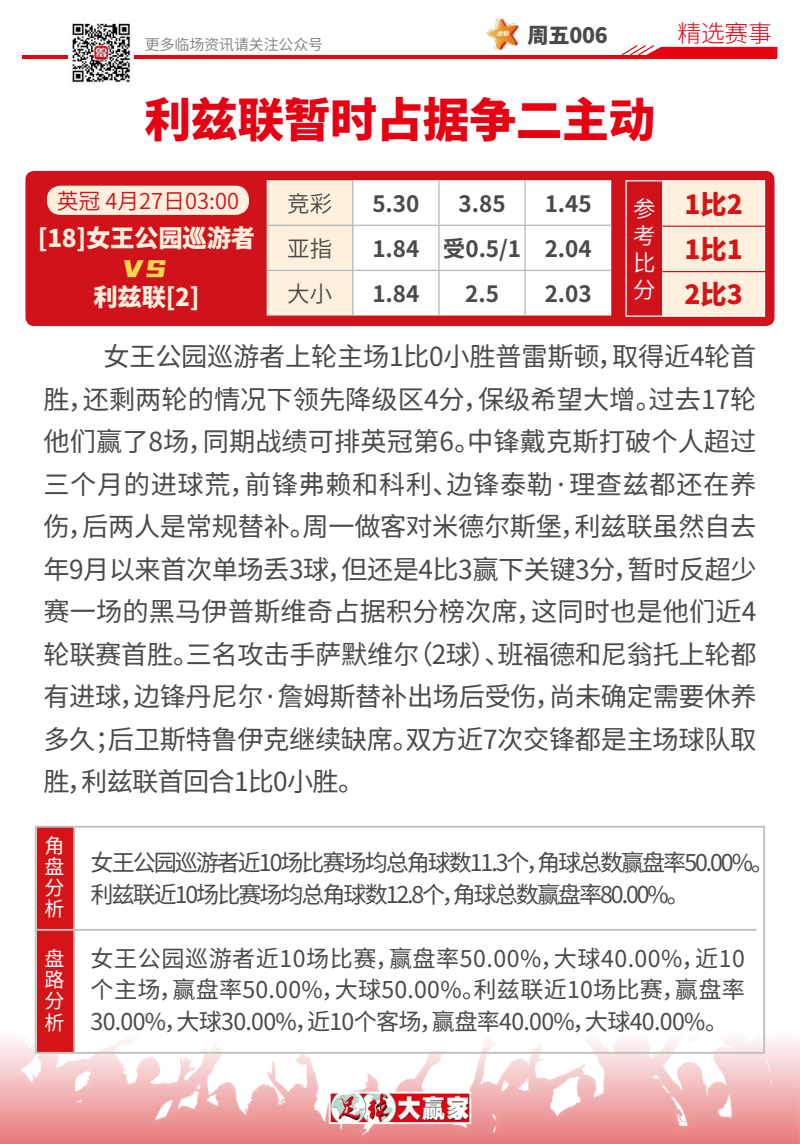
<style>
.page{position:relative;width:800px;height:1144px;background:#fff}
.page>*{position:absolute;margin:0;border:0;box-sizing:border-box;transform-origin:0 0}
.t1{font:900 46.88px "Noto Sans Hans";letter-spacing:-.01em;color:#e60012}
.t2{font:30px "You She Biao Ti Hei";color:#f4d74e}
.t3{font:26.25px/42.5px "Noto Sans Hans";letter-spacing:-.015em;color:#4c4948;text-align:justify}
.t4{font:900 26.25px/45.1px "Noto Sans Hans";color:#d61418;text-align:justify}
.t5{font:900 24.38px "Noto Sans Hans";letter-spacing:-.01em;color:#fef0dd}
.t6{font:300 23.75px "Noto Sans Hans";color:#e60012}
.t7{font:23.12px/31.5px "Noto Sans Hans";letter-spacing:-.09em;color:#4c4948}
.t8{font:700 22.5px "Noto Sans Hans";color:#4c4948}
.t9{font:600 22.5px "Noto Sans Hans";color:#4c4948}
.t10{font:600 22.5px/27px "Noto Sans Hans";color:#fff;text-align:justify}
.t11{font:600 21.88px "Noto Sans Hans";color:#d0121b}
.t12{font:900 21.25px "Noto Sans Hans";letter-spacing:-.01em;color:#4c4948}
.t13{font:20px/21.2px "Noto Sans Hans";color:#fff;text-align:justify}
.t14{font:600 15px "Noto Sans Hans";letter-spacing:-.01em;color:#7d7d7d}
</style>
<div class="page">
<hr style="left:22px;top:55px;width:755px;height:4px;background:#e60012">
<svg style="left:621px;top:45px;width:156px;height:10px"></svg>
<img style="left:68px;top:23px;width:66px;height:60px">
<img style="left:486px;top:18px;width:33px;height:33px">
<div style="left:25px;top:171px;width:750px;height:155px;background:#d0121b;border-radius:9px"></div>
<img style="left:0;top:928px;width:800px;height:216px">
<img style="left:332px;top:1094px;width:136px;height:27px">
<div style="left:329px;top:1091px;width:142px;height:33px;border:2px solid #fff"></div>
<svg style="left:267px;top:180px;width:344px;height:135px;background:#fefaf5"></svg>
<hr style="left:352px;top:180px;width:1px;height:45px;background:#b5b6b6">
<hr style="left:438px;top:180px;width:2px;height:45px;background:#b5b6b6">
<hr style="left:524px;top:180px;width:2px;height:45px;background:#b5b6b6">
<hr style="left:267px;top:225px;width:86px;height:1px;background:#b5b6b6">
<hr style="left:353px;top:225px;width:86px;height:1px;background:#b5b6b6">
<hr style="left:352px;top:226px;width:1px;height:44px;background:#b5b6b6">
<hr style="left:439px;top:225px;width:86px;height:1px;background:#b5b6b6">
<hr style="left:438px;top:226px;width:2px;height:44px;background:#b5b6b6">
<hr style="left:525px;top:225px;width:86px;height:1px;background:#b5b6b6">
<hr style="left:524px;top:226px;width:2px;height:44px;background:#b5b6b6">
<hr style="left:267px;top:270px;width:86px;height:1px;background:#b5b6b6">
<hr style="left:353px;top:270px;width:86px;height:1px;background:#b5b6b6">
<hr style="left:352px;top:271px;width:1px;height:44px;background:#b5b6b6">
<hr style="left:439px;top:270px;width:86px;height:1px;background:#b5b6b6">
<hr style="left:438px;top:271px;width:2px;height:44px;background:#b5b6b6">
<hr style="left:525px;top:270px;width:86px;height:1px;background:#b5b6b6">
<hr style="left:524px;top:271px;width:2px;height:44px;background:#b5b6b6">
<div style="left:663px;top:181px;width:101px;height:134px;background:#fef0dd"></div>
<hr style="left:625px;top:180px;width:38px;height:1px;background:#fff">
<hr style="left:625px;top:181px;width:2px;height:45px;background:#fff">
<hr style="left:663px;top:180px;width:102px;height:1px;background:#fff">
<hr style="left:662px;top:181px;width:1px;height:44px;background:#fff">
<hr style="left:764px;top:181px;width:1px;height:44px;background:#fff">
<hr style="left:625px;top:226px;width:2px;height:45px;background:#fff">
<hr style="left:662px;top:225px;width:103px;height:2px;background:#fff">
<hr style="left:662px;top:227px;width:1px;height:43px;background:#fff">
<hr style="left:764px;top:227px;width:1px;height:43px;background:#fff">
<hr style="left:625px;top:271px;width:2px;height:44px;background:#fff">
<hr style="left:662px;top:270px;width:103px;height:2px;background:#fff">
<hr style="left:662px;top:272px;width:1px;height:43px;background:#fff">
<hr style="left:764px;top:272px;width:1px;height:43px;background:#fff">
<hr style="left:625px;top:315px;width:38px;height:2px;background:#fff">
<hr style="left:663px;top:315px;width:102px;height:2px;background:#fff">
<svg style="left:89px;top:825px;width:671px;height:1px"></svg>
<svg style="left:89px;top:945px;width:656px;height:26px"></svg>
<svg style="left:89px;top:977px;width:656px;height:25px"></svg>
<svg style="left:90px;top:1008px;width:624px;height:26px"></svg>
<div style="left:47px;top:186px;width:202px;height:29px;background:#fef0dd;border-radius:14px"></div>
<div style="left:38px;top:829px;width:35px;height:222px;background:#d61418"></div>
<hr style="left:35px;top:929px;width:722px;height:2px;background:#bfc0c0">
<hr style="left:73px;top:826px;width:2px;height:226px;background:#bfc0c0">
<div style="left:35px;top:826px;width:730px;height:228px;border:2px solid #bfc0c0"></div>
<hr style="left:662px;top:226px;width:103px;height:1px;background:#d0121b">
<hr style="left:662px;top:271px;width:103px;height:1px;background:#d0121b">
<p class="t14" style="left:145px;top:36px;width:180px">更多临场资讯请关注公众号</p>
<p class="t12" style="left:527px;top:23px;width:82px">周五006</p>
<h1 class="t1" style="left:145px;top:94px;width:512px">利兹联暂时占据争二主动</h1>
<p class="t6" style="left:678px;top:20px;width:96px">精选赛事</p>
<p class="t11" style="left:57px;top:188px;width:184px">英冠 4月27日03:00</p>
<p class="t5" style="left:38px;top:225px;width:219px">[18]女王公园巡游者</p>
<p class="t5" style="left:93px;top:284px;width:108px">利兹联[2]</p>
<p class="t2" style="left:123px;top:250px;width:46px">VS</p>
<p class="t9" style="left:287px;top:191px;width:47px">竞彩</p>
<p class="t8" style="left:372px;top:191px;width:49px">5.30</p>
<p class="t8" style="left:459px;top:191px;width:49px">3.85</p>
<p class="t8" style="left:545px;top:191px;width:49px">1.45</p>
<p class="t9" style="left:287px;top:236px;width:47px">亚指</p>
<p class="t8" style="left:372px;top:236px;width:221px">1.84 受0.5/1 2.04</p>
<p class="t9" style="left:287px;top:281px;width:46px">大小</p>
<p class="t8" style="left:372px;top:281px;width:49px">1.84</p>
<p class="t8" style="left:465px;top:281px;width:35px">2.5</p>
<p class="t8" style="left:545px;top:281px;width:49px">2.03</p>
<p class="t10" style="left:633px;top:196px;width:24px">参考比分</p>
<p class="t4" style="left:685px;top:182px;width:60px">1比2<br>1比1<br>2比3</p>
<p class="t3" style="left:43px;top:336px;width:715px;text-indent:60px">女王公园巡游者上轮主场1比0小胜普雷斯顿，取得近4轮首胜，还剩两轮的情况下领先降级区4分，保级希望大增。过去17轮他们赢了8场，同期战绩可排英冠第6。中锋戴克斯打破个人超过三个月的进球荒，前锋弗赖和科利、边锋泰勒·理查兹都还在养伤，后两人是常规替补。周一做客对米德尔斯堡，利兹联虽然自去年9月以来首次单场丢3球，但还是4比3赢下关键3分，暂时反超少赛一场的黑马伊普斯维奇占据积分榜次席，这同时也是他们近4轮联赛首胜。三名攻击手萨默维尔（2球）、班福德和尼翁托上轮都有进球，边锋丹尼尔·詹姆斯替补出场后受伤，尚未确定需要休养多久；后卫斯特鲁伊克继续缺席。双方近7次交锋都是主场球队取胜，利兹联首回合1比0小胜。</p>
<p class="t13" style="left:44px;top:835px;width:21px">角盘分析</p>
<p class="t13" style="left:44px;top:948px;width:21px">盘路分析</p>
<p class="t7" style="left:91px;top:847px;width:685px">女王公园巡游者近10场比赛场均总角球数11.3个，角球总数赢盘率50.00%。利兹联近10场比赛场均总角球数12.8个，角球总数赢盘率80.00%。</p>
<p class="t7" style="left:91px;top:943px;width:656px;text-align:justify">女王公园巡游者近10场比赛，赢盘率50.00%，大球40.00%，近10个主场，赢盘率50.00%，大球50.00%。利兹联近10场比赛，赢盘率30.00%，大球30.00%，近10个客场，赢盘率40.00%，大球40.00%。</p>
</div>
